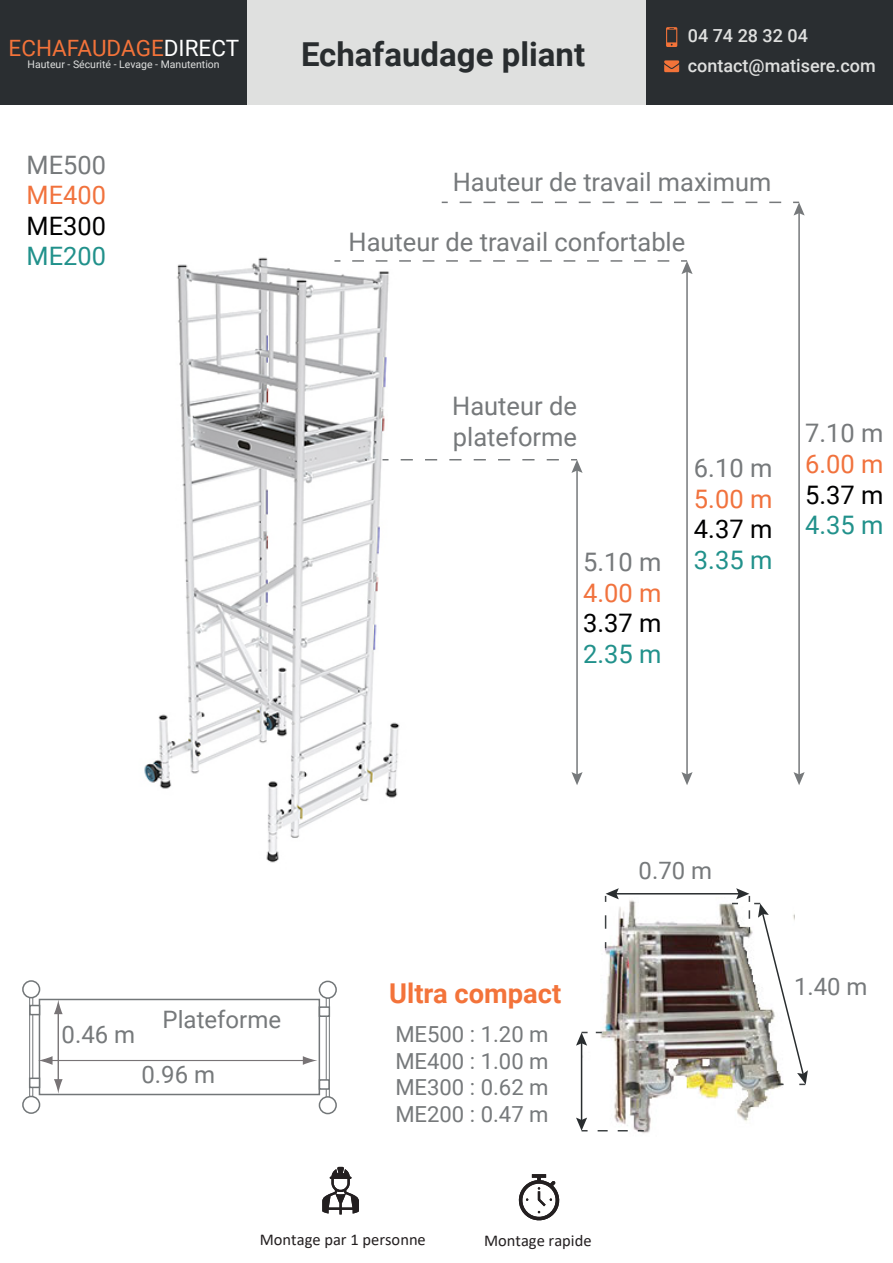
<style>
.page{position:relative;width:893px;height:1263px;background:#fff}
.page>*{position:absolute;margin:0;border:0;box-sizing:border-box;transform-origin:0 0}
.t1{font:700 33px "Roboto";color:#292d2f}
.t2{font:700 27.3px "Roboto";color:#f3733a}
.t3{font:25.5px/30.6px "Roboto";color:#76797b}
.t4{font:25.5px "Roboto";color:#f1723d}
.t5{font:25.5px "Roboto";color:#000001}
.t6{font:25.5px "Roboto";color:#21918b}
.t7{font:25.35px "Roboto";color:#76797b}
.t8{font:25.35px "Roboto";color:#f1723d}
.t9{font:25.35px "Roboto";color:#000001}
.t10{font:25.35px "Roboto";color:#21918b}
.t11{font:24px "Roboto";color:#76797b}
.t12{font:22.5px "Roboto";color:#f3733a}
.t13{font:22.05px/26.5px "Roboto";color:#76797b;text-align:justify}
.t14{font:500 18px/29.2px "Roboto";color:#dfe0df}
.t15{font:16.5px "Calibri";color:#231f20}
.t16{font:10.5px "Roboto";color:#dfe0df}
.s1{color:#fff}
</style>
<div class="page">
<img style="left:144px;top:257px;width:492px;height:641px">
<img style="left:582px;top:898px;width:202px;height:235px">
<hr style="left:581px;top:1041px;width:1px;height:81px;background:#292d2f">
<svg style="left:576px;top:1117px;width:52px;height:14px"></svg>
<svg style="left:576px;top:1032px;width:12px;height:14px"></svg>
<svg style="left:605px;top:908px;width:1px;height:21px"></svg>
<hr style="left:615px;top:893px;width:125px;height:1px;background:#292d2f">
<svg style="left:732px;top:888px;width:76px;height:197px"></svg>
<svg style="left:605px;top:888px;width:14px;height:14px"></svg>
<div style="left:247px;top:0;width:400px;height:105px;background:#dfe0df"></div>
<div style="left:0;top:0;width:247px;height:105px;background:#2a2e31"></div>
<div style="left:647px;top:0;width:246px;height:105px;background:#2a2e31"></div>
<svg style="left:666px;top:27px;width:11px;height:20px"></svg>
<svg style="left:664px;top:60px;width:15px;height:12px"></svg>
<hr style="left:576px;top:469px;width:2px;height:307px;background:#76797b">
<svg style="left:571px;top:772px;width:12px;height:13px"></svg>
<svg style="left:401px;top:459px;width:164px;height:1px"></svg>
<svg style="left:571px;top:459px;width:12px;height:14px"></svg>
<hr style="left:686px;top:270px;width:2px;height:506px;background:#76797b">
<svg style="left:681px;top:772px;width:12px;height:13px"></svg>
<svg style="left:334px;top:260px;width:6px;height:2px"></svg>
<svg style="left:352px;top:260px;width:318px;height:2px"></svg>
<svg style="left:681px;top:260px;width:12px;height:14px"></svg>
<hr style="left:798px;top:211px;width:2px;height:565px;background:#76797b">
<svg style="left:793px;top:772px;width:12px;height:13px"></svg>
<svg style="left:460px;top:202px;width:322px;height:1px"></svg>
<svg style="left:793px;top:202px;width:12px;height:13px"></svg>
<div style="left:326px;top:997px;width:4px;height:101px;border:1px solid #727678;border-radius:2px"></div>
<div style="left:39px;top:999px;width:281px;height:96px;border:2px solid #727678"></div>
<hr style="left:58px;top:1011px;width:1px;height:71px;background:#787476">
<svg style="left:54px;top:999px;width:9px;height:15px"></svg>
<svg style="left:54px;top:1079px;width:9px;height:15px"></svg>
<div style="left:319px;top:981px;width:18px;height:18px;border:2px solid #727678;border-radius:50%"></div>
<div style="left:319px;top:1096px;width:18px;height:18px;border:2px solid #727678;border-radius:50%"></div>
<div style="left:319px;top:1006px;width:11px;height:11px;background:#fff;border:2px solid #727678"></div>
<div style="left:319px;top:1079px;width:11px;height:11px;background:#fff;border:2px solid #727678"></div>
<div style="left:29px;top:996px;width:4px;height:101px;border:1px solid #727678;border-radius:2px"></div>
<div style="left:22px;top:1096px;width:18px;height:18px;background:#fff;border:2px solid #727678;border-radius:50%"></div>
<div style="left:22px;top:980px;width:18px;height:18px;background:#fff;border:2px solid #727678;border-radius:50%"></div>
<div style="left:29px;top:1077px;width:11px;height:11px;background:#fff;border:2px solid #727678"></div>
<div style="left:29px;top:1005px;width:11px;height:10px;background:#fff;border:2px solid #727678"></div>
<hr style="left:50px;top:1060px;width:256px;height:1px;background:#787476">
<svg style="left:38px;top:1056px;width:15px;height:9px"></svg>
<svg style="left:303px;top:1056px;width:14px;height:9px"></svg>
<svg style="left:322px;top:1167px;width:37px;height:47px"></svg>
<svg style="left:518px;top:1174px;width:42px;height:47px"></svg>
<p class="t12" style="left:9px;top:32px;width:232px">ECHAFAUDAGE<span class="s1">DIRECT</span></p>
<p class="t16" style="left:28px;top:57px;width:194px">Hauteur - Sécurité - Levage - Manutention</p>
<p class="t7" style="left:27px;top:147px;width:81px">ME500</p>
<p class="t8" style="left:27px;top:177px;width:81px">ME400</p>
<p class="t9" style="left:27px;top:208px;width:81px">ME300</p>
<p class="t10" style="left:27px;top:238px;width:81px">ME200</p>
<p class="t1" style="left:301px;top:31px;width:286px">Echafaudage pliant</p>
<p class="t14" style="left:688px;top:21px;width:190px">04 74 28 32 04 contact@matisere.com</p>
<p class="t7" style="left:453px;top:165px;width:320px">Hauteur de travail maximum</p>
<p class="t3" style="left:348px;top:226px;width:338px">Hauteur de travail confortable</p>
<p class="t3" style="left:452px;top:390px;width:126px">Hauteur de plateforme</p>
<p class="t3" style="left:583px;top:546px;width:80px">5.10 m</p>
<p class="t4" style="left:583px;top:575px;width:80px">4.00 m</p>
<p class="t5" style="left:583px;top:605px;width:80px">3.37 m</p>
<p class="t6" style="left:583px;top:636px;width:80px">2.35 m</p>
<p class="t3" style="left:694px;top:452px;width:80px">6.10 m</p>
<p class="t4" style="left:694px;top:481px;width:80px">5.00 m</p>
<p class="t5" style="left:694px;top:511px;width:80px">4.37 m</p>
<p class="t6" style="left:694px;top:542px;width:80px">3.35 m</p>
<p class="t3" style="left:805px;top:417px;width:80px">7.10 m</p>
<p class="t4" style="left:805px;top:446px;width:80px">6.00 m</p>
<p class="t5" style="left:805px;top:477px;width:80px">5.37 m</p>
<p class="t6" style="left:805px;top:507px;width:80px">4.35 m</p>
<p class="t11" style="left:62px;top:1017px;width:75px">0.46 m</p>
<p class="t11" style="left:163px;top:1003px;width:120px">Plateforme</p>
<p class="t11" style="left:141px;top:1057px;width:75px">0.96 m</p>
<p class="t11" style="left:639px;top:853px;width:75px">0.70 m</p>
<p class="t2" style="left:389px;top:974px;width:174px">Ultra compact</p>
<p class="t11" style="left:794px;top:970px;width:75px">1.40 m</p>
<p class="t13" style="left:395px;top:1020px;width:155px">ME500 : 1.20 m ME400 : 1.00 m ME300 : 0.62 m ME200 : 0.47 m</p>
<p class="t15" style="left:260px;top:1228px;width:168px">Montage par 1 personne</p>
<p class="t15" style="left:484px;top:1229px;width:109px">Montage rapide</p>
</div>
